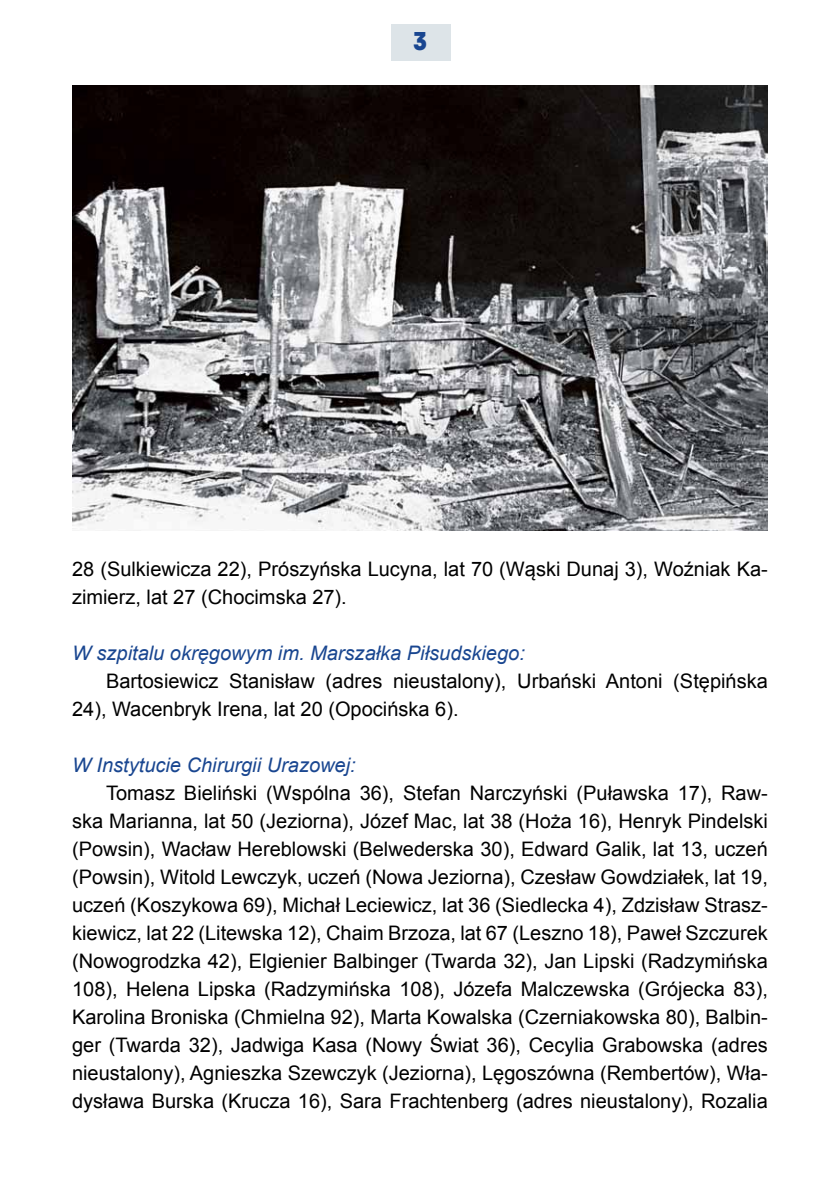
<style>
.page{position:relative;width:840px;height:1191px;background:#fff}
.page>*{position:absolute;margin:0;border:0;box-sizing:border-box;transform-origin:0 0}
.t1{font:700 26px "Platform";color:#194690}
.t2{font:20px/28px "Arial";color:#000}
.t3{font:italic 20px "Arial";color:#194690}
</style>
<div class="page">
<div style="left:391px;top:24px;width:60px;height:37px;background:#dde4e8"></div>
<img style="left:72px;top:85px;width:695px;height:445px">
<h1 class="t1" style="left:413px;top:22px;width:15px">3</h1>
<p class="t2" style="left:72px;top:555px;width:696px">28 (Sulkiewicza 22), Prószyńska Lucyna, lat 70 (Wąski Dunaj 3), Woźniak Ka&shy;zimierz, lat 27 (Chocimska 27).</p>
<p class="t3" style="left:72px;top:640px;width:454px">W szpitalu okręgowym im. Marszałka Piłsudskiego:</p>
<p class="t2" style="left:72px;top:667px;width:697px;text-indent:34px">Bartosiewicz Stanisław (adres nieustalony), Urbański Antoni (Stępińska<br>24), Wacenbryk Irena, lat 20 (Opocińska 6).</p>
<p class="t3" style="left:72px;top:752px;width:285px">W Instytucie Chirurgii Urazowej:</p>
<p class="t2" style="left:72px;top:779px;width:697px;text-align:justify;text-indent:34px">Tomasz Bieliński (Wspólna 36), Stefan Narczyński (Puławska 17), Raw&shy;ska Marianna, lat 50 (Jeziorna), Józef Mac, lat 38 (Hoża 16), Henryk Pindelski (Powsin), Wacław Hereblowski (Belwederska 30), Edward Galik, lat 13, uczeń (Powsin), Witold Lewczyk, uczeń (Nowa Jeziorna), Czesław Gowdziałek, lat 19, uczeń (Koszykowa 69), Michał Leciewicz, lat 36 (Siedlecka 4), Zdzisław Strasz&shy;kiewicz, lat 22 (Litewska 12), Chaim Brzoza, lat 67 (Leszno 18), Paweł Szczurek (Nowogrodzka 42), Elgienier Balbinger (Twarda 32), Jan Lipski (Radzymińska 108), Helena Lipska (Radzymińska 108), Józefa Malczewska (Grójecka 83), Karolina Broniska (Chmielna 92), Marta Kowalska (Czerniakowska 80), Balbin&shy;ger (Twarda 32), Jadwiga Kasa (Nowy Świat 36), Cecylia Grabowska (adres nieustalony), Agnieszka Szewczyk (Jeziorna), Lęgoszówna (Rembertów), Wła&shy;dysława Burska (Krucza 16), Sara Frachtenberg (adres nieustalony), Rozalia</p>
</div>
